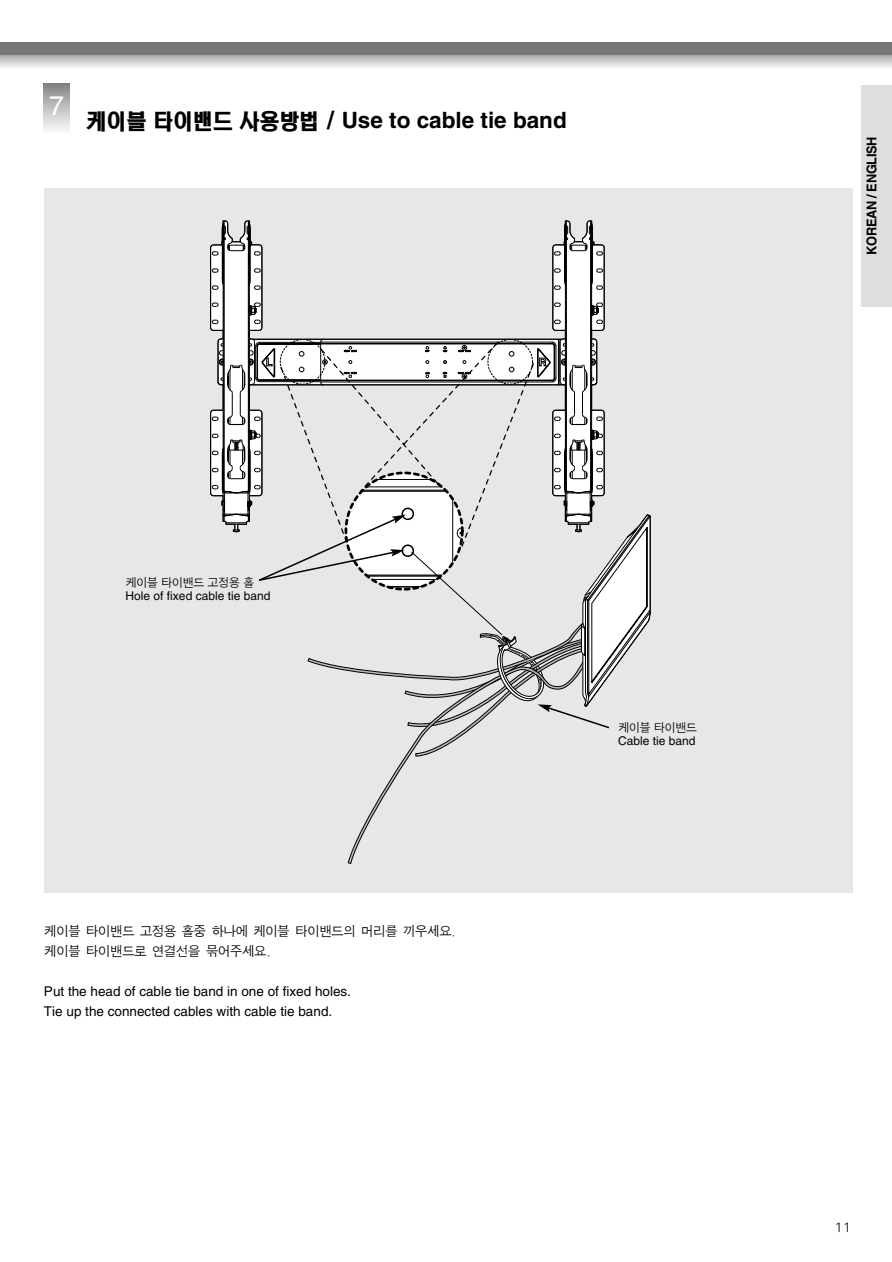
<style>
.page{position:relative;width:892px;height:1262px;background:#fff}
.page>*{position:absolute;margin:0;border:0;box-sizing:border-box;transform-origin:0 0}
.t1{font:27px "Helvetica";color:#fff}
.t2{font:700 22.5px "Helvetica";color:#000}
.t3{font:13.5px/20.2px "Helvetica";color:#000}
.t4{font:13.5px/20.2px "S Mgo J";letter-spacing:-.06em;color:#000;scale:.95 1}
.t5{font:700 13.5px "Helvetica";letter-spacing:-.03em;color:#000;scale:.95 1}
.t6{font:12px "Helvetica";color:#000}
.t7{font:12px "SM Ago J";letter-spacing:-.07em;color:#000;scale:.95 1}
.t8{font:12px "SM Ago J";letter-spacing:-.07em;color:#000}
.s1{font-family:"JKTB";font-weight:400}
</style>
<div class="page">
<div style="left:0;top:43px;width:891px;height:12px;background:#777"></div>
<hr style="left:0;top:55px;width:891px;height:1px;background:#8e8e8e">
<hr style="left:0;top:56px;width:891px;height:1px;background:#989898">
<hr style="left:0;top:57px;width:891px;height:1px;background:#a2a2a2">
<hr style="left:0;top:58px;width:891px;height:1px;background:#ababab">
<hr style="left:0;top:59px;width:891px;height:1px;background:#b4b4b4">
<hr style="left:0;top:60px;width:891px;height:1px;background:#bdbdbd">
<hr style="left:0;top:61px;width:891px;height:1px;background:#c6c6c6">
<hr style="left:0;top:62px;width:891px;height:1px;background:#cecece">
<hr style="left:0;top:63px;width:891px;height:1px;background:#d6d6d6">
<hr style="left:0;top:64px;width:891px;height:1px;background:#dedede">
<hr style="left:0;top:65px;width:891px;height:1px;background:#e5e5e5">
<hr style="left:0;top:66px;width:891px;height:1px;background:#ededed">
<hr style="left:0;top:67px;width:891px;height:1px;background:#f4f4f4">
<hr style="left:0;top:68px;width:891px;height:1px;background:#f6f6f6">
<div style="left:860px;top:85px;width:31px;height:221px;background:#dedede"></div>
<svg style="left:44px;top:83px;width:25px;height:47px"></svg>
<div style="left:44px;top:188px;width:808px;height:705px;background:#e7e7e7"></div>
<svg style="left:348px;top:757px;width:61px;height:107px"></svg>
<svg style="left:210px;top:221px;width:440px;height:536px"></svg>
<h1 class="t1" style="left:49px;top:96px;width:17px">7</h1>
<h2 class="t2" style="left:86px;top:112px;width:482px"><span class="s1">케이블 타이밴드 사용방법 /</span> Use to cable tie band</h2>
<p class="t7" style="left:126px;top:577px;width:137px">케이블 타이밴드 고정용 홀</p>
<p class="t6" style="left:126px;top:591px;width:146px">Hole of fixed cable tie band</p>
<p class="t4" style="left:44px;top:922px;width:437px">케이블 타이밴드 고정용 홀중 하나에 케이블 타이밴드의 머리를 끼우세요. 케이블 타이밴드로 연결선을 묶어주세요.</p>
<p class="t3" style="left:44px;top:982px;width:308px">Put the head of cable tie band in one of fixed holes.<br>Tie up the connected cables with cable tie band.</p>
<p class="t7" style="left:618px;top:722px;width:85px">케이블 타이밴드</p>
<p class="t6" style="left:618px;top:736px;width:79px">Cable tie band</p>
<p class="t5" style="left:866px;top:255px;width:126px;rotate:-90deg">KOREAN / ENGLISH</p>
<p class="t8" style="left:834px;top:1222px;width:18px">11</p>
</div>
